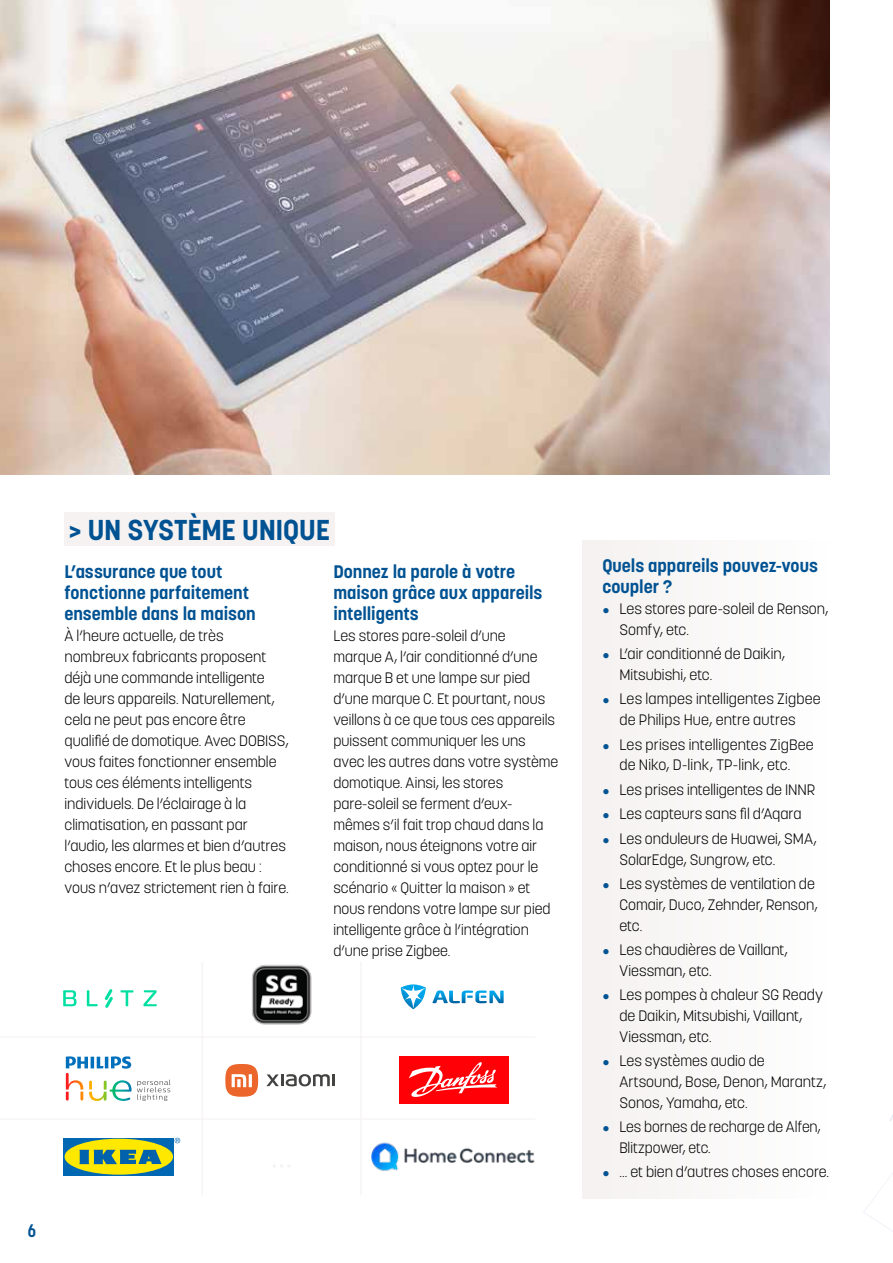
<style>
.page{position:relative;width:893px;height:1263px;background:#fff}
.page>*{position:absolute;margin:0;border:0;box-sizing:border-box;transform-origin:0 0}
.t1{font:700 28.5px "Korolev";letter-spacing:-.01em;color:#005292}
.t2{font:700 18px/21px "Korolev";color:#005292}
.t3{font:700 18px "Korolev Condensed";color:#005292}
.t4{font:300 15px/21px "Korolev";color:#000}
.s1{font-family:"Microsoft Sans Serif";font-weight:400;font-size:12px;color:#005292}
</style>
<div class="page">
<div style="left:582px;top:541px;width:247px;height:658px;background:#f5f2f1"></div>
<div style="left:64px;top:512px;width:271px;height:34px;background:#f5f2f1"></div>
<img style="left:0;top:0;width:829px;height:475px">
<svg style="left:863px;top:1115px;width:30px;height:117px"></svg>
<div style="left:399px;top:1056px;width:109px;height:48px;background:#ff0007"></div>
<svg style="left:409px;top:1062px;width:88px;height:35px"></svg>
<svg style="left:266px;top:1074px;width:69px;height:12px"></svg>
<svg style="left:225px;top:1064px;width:33px;height:33px"></svg>
<svg style="left:66px;top:1056px;width:104px;height:45px"></svg>
<hr style="left:202px;top:962px;width:1px;height:233px;background:#f5f2f1">
<hr style="left:360px;top:962px;width:1px;height:233px;background:#f5f2f1">
<hr style="left:0;top:1118px;width:535px;height:1px;background:#f5f2f1">
<hr style="left:0;top:1036px;width:535px;height:1px;background:#f5f2f1">
<svg style="left:63px;top:989px;width:94px;height:19px"></svg>
<svg style="left:432px;top:990px;width:72px;height:13px"></svg>
<svg style="left:401px;top:984px;width:25px;height:25px"></svg>
<img style="left:252px;top:964px;width:60px;height:61px">
<div style="left:64px;top:1138px;width:110px;height:38px;background:#0067b2"></div>
<div style="left:65px;top:1139px;width:108px;height:36px;background:#ffe800;border-radius:50%"></div>
<svg style="left:79px;top:1150px;width:83px;height:14px"></svg>
<svg style="left:175px;top:1138px;width:5px;height:5px"></svg>
<svg style="left:273px;top:1165px;width:17px;height:2px"></svg>
<img style="left:371px;top:1142px;width:164px;height:29px">
<h1 class="t1" style="left:69px;top:511px;width:263px">&gt; UN SYSTÈME UNIQUE</h1>
<p class="t2" style="left:64px;top:561px;width:193px">L’assurance que tout fonctionne parfaitement ensemble dans la maison</p>
<p class="t4" style="left:64px;top:625px;width:226px">À l’heure actuelle, de très nombreux fabricants proposent déjà une commande intelligente<br>de leurs appareils. Naturellement, cela ne peut pas encore être qualifié de domotique. Avec DOBISS, vous faites fonctionner ensemble tous ces éléments intelligents individuels. De l’éclairage à la climatisation, en passant par l’audio, les alarmes et bien d’autres choses encore. Et le plus beau : vous n’avez strictement rien à faire.</p>
<p class="t2" style="left:333px;top:561px;width:210px">Donnez la parole à votre maison grâce aux appareils intelligents</p>
<p class="t4" style="left:333px;top:625px;width:226px">Les stores pare-soleil d’une<br>marque A, l’air conditionné d’une marque B et une lampe sur pied d’une marque C. Et pourtant, nous veillons à ce que tous ces appareils puissent communiquer les uns avec les autres dans votre système domotique. Ainsi, les stores pare-soleil se ferment d’eux&shy;mêmes s’il fait trop chaud dans la maison, nous éteignons votre air conditionné si vous optez pour le scénario « Quitter la maison » et nous rendons votre lampe sur pied intelligente grâce à l’intégration d’une prise Zigbee.</p>
<p class="t3" style="left:28px;top:1220px;width:10px">6</p>
<p class="t2" style="left:602px;top:555px;width:217px">Quels appareils pouvez-vous coupler ?</p>
<p class="t4" style="left:619px;top:598px;width:211px;text-indent:-17px"><span class="s1">●</span> Les stores pare-soleil de Renson,<br>Somfy, etc.</p>
<p class="t4" style="left:619px;top:643px;width:167px;text-indent:-17px"><span class="s1">●</span> L’air conditionné de Daikin,<br>Mitsubishi, etc.</p>
<p class="t4" style="left:602px;top:689px;width:220px;text-align:center"><span class="s1">●</span> Les lampes intelligentes Zigbee de Philips Hue, entre autres</p>
<p class="t4" style="left:602px;top:734px;width:213px;text-align:center"><span class="s1">●</span> Les prises intelligentes ZigBee de Niko, D-link, TP-link, etc.</p>
<p class="t4" style="left:602px;top:779px;width:214px"><span class="s1">●</span> Les prises intelligentes de INNR</p>
<p class="t4" style="left:602px;top:803px;width:201px"><span class="s1">●</span> Les capteurs sans fil d’Aqara</p>
<p class="t4" style="left:619px;top:828px;width:199px;text-indent:-17px"><span class="s1">●</span> Les onduleurs de Huawei, SMA,<br>SolarEdge, Sungrow, etc.</p>
<p class="t4" style="left:619px;top:873px;width:200px;text-indent:-17px"><span class="s1">●</span> Les systèmes de ventilation de<br>Comair, Duco, Zehnder, Renson, etc.</p>
<p class="t4" style="left:619px;top:939px;width:170px;text-indent:-17px"><span class="s1">●</span> Les chaudières de Vaillant,<br>Viessman, etc.</p>
<p class="t4" style="left:619px;top:985px;width:205px;text-indent:-17px"><span class="s1">●</span> Les pompes à chaleur SG Ready de Daikin, Mitsubishi, Vaillant,<br>Viessman, etc.</p>
<p class="t4" style="left:619px;top:1050px;width:209px;text-indent:-17px"><span class="s1">●</span> Les systèmes audio de<br>Artsound, Bose, Denon, Marantz,<br>Sonos, Yamaha, etc.</p>
<p class="t4" style="left:619px;top:1116px;width:203px;text-indent:-17px"><span class="s1">●</span> Les bornes de recharge de Alfen,<br>Blitzpower, etc.</p>
<p class="t4" style="left:602px;top:1161px;width:228px"><span class="s1">●</span> ... et bien d’autres choses encore.</p>
</div>
